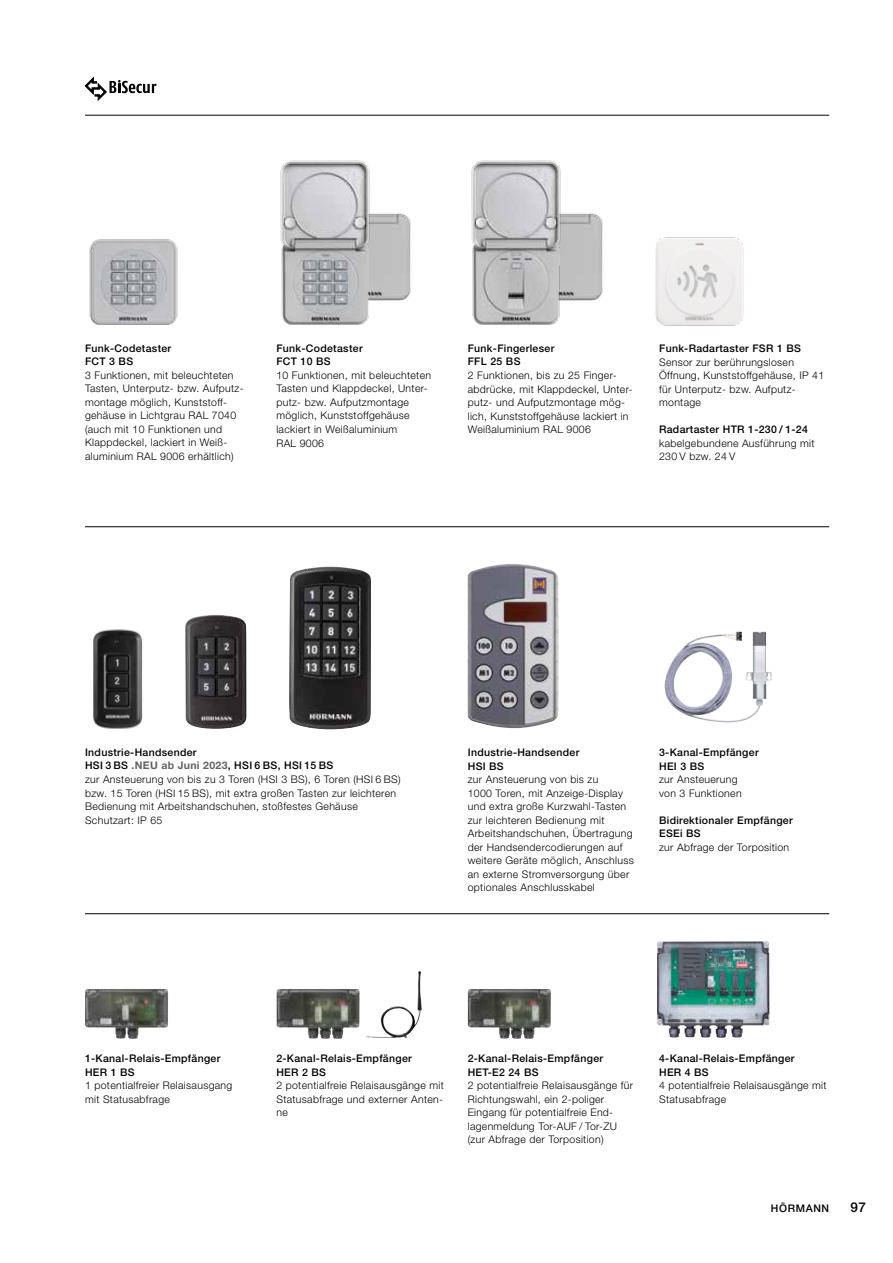
<style>
.page{position:relative;width:893px;height:1263px;background:#fff}
.page>*{position:absolute;margin:0;border:0;box-sizing:border-box;transform-origin:0 0}
.t1{font:500 13.5px "Hoermann Helvetica Neue";color:#000}
.t2{font:300 10.5px/13.5px "Hoermann Helvetica Neue";letter-spacing:.03em;color:#000}
.t3{font:500 10.5px/13.5px "Hoermann Helvetica Neue";letter-spacing:.03em;color:#000}
.t4{font:500 10.5px "Hoermann Helvetica Neue";letter-spacing:.06em;color:#000}
.s1{font-weight:500}
.s2{font-weight:700;color:#626261}
</style>
<div class="page">
<img style="left:664px;top:632px;width:108px;height:90px">
<img style="left:655px;top:237px;width:89px;height:89px">
<img style="left:289px;top:566px;width:82px;height:163px">
<img style="left:185px;top:615px;width:62px;height:114px">
<img style="left:468px;top:564px;width:90px;height:164px">
<img style="left:85px;top:989px;width:80px;height:49px">
<img style="left:468px;top:989px;width:79px;height:41px">
<img style="left:276px;top:989px;width:80px;height:50px">
<img style="left:366px;top:971px;width:53px;height:66px">
<img style="left:657px;top:941px;width:107px;height:96px">
<img style="left:376px;top:213px;width:35px;height:88px">
<img style="left:567px;top:213px;width:36px;height:88px">
<img style="left:280px;top:160px;width:96px;height:164px">
<img style="left:89px;top:239px;width:89px;height:85px">
<img style="left:471px;top:160px;width:96px;height:164px">
<img style="left:93px;top:629px;width:50px;height:100px">
<hr style="left:85px;top:526px;width:744px;height:1px;background:#000">
<hr style="left:85px;top:913px;width:744px;height:1px;background:#000">
<svg style="left:85px;top:77px;width:71px;height:24px"></svg>
<hr style="left:85px;top:115px;width:744px;height:1px;background:#000">
<p class="t3" style="left:85px;top:341px;width:88px">Funk-Codetaster<br>FCT 3 BS</p>
<p class="t2" style="left:85px;top:368px;width:160px">3 Funktionen, mit beleuchteten<br>Tasten, Unterputz- bzw. Aufputz&shy;montage möglich, Kunststoff&shy;gehäuse in Lichtgrau RAL 7040 (auch mit 10 Funktionen und<br>Klappdeckel, lackiert in Weiß&shy;aluminium RAL 9006 erhältlich)</p>
<p class="t3" style="left:276px;top:341px;width:88px">Funk-Codetaster<br>FCT 10 BS</p>
<p class="t2" style="left:276px;top:368px;width:156px">10 Funktionen, mit beleuchteten<br>Tasten und Klappdeckel, Unter&shy;putz- bzw. Aufputzmontage möglich, Kunststoffgehäuse lackiert in Weißaluminium<br>RAL 9006</p>
<p class="t3" style="left:468px;top:341px;width:88px">Funk-Fingerleser<br>FFL 25 BS</p>
<p class="t2" style="left:468px;top:368px;width:166px">2 Funktionen, bis zu 25 Finger&shy;abdrücke, mit Klappdeckel, Unter&shy;putz- und Aufputzmontage mög&shy;lich, Kunststoffgehäuse lackiert in<br>Weißaluminium RAL 9006</p>
<p class="t3" style="left:659px;top:341px;width:143px">Funk-Radartaster FSR 1 BS</p>
<p class="t2" style="left:659px;top:354px;width:167px">Sensor zur berührungslosen<br>Öffnung, Kunststoffgehäuse, IP 41 für Unterputz- bzw. Aufputz&shy;montage</p>
<p class="t3" style="left:659px;top:422px;width:150px">Radartaster HTR 1-230 / 1-24</p>
<p class="t2" style="left:659px;top:435px;width:157px">kabelgebundene Ausführung mit<br>230 V bzw. 24 V</p>
<p class="t2" style="left:85px;top:745px;width:317px"><span class="s1">Industrie-Handsender<br>HSI 3 BS</span> <span class="s2">.NEU ab Juni 2023</span><span class="s1">, HSI 6 BS, HSI 15 BS<br></span>zur Ansteuerung von bis zu 3 Toren (HSI 3 BS), 6 Toren (HSI 6 BS) bzw. 15 Toren (HSI 15 BS), mit extra großen Tasten zur leichteren Bedienung mit Arbeitshandschuhen, stoßfestes Gehäuse Schutzart: IP 65</p>
<p class="t3" style="left:468px;top:745px;width:113px">Industrie-Handsender<br>HSI BS</p>
<p class="t2" style="left:468px;top:772px;width:168px">zur Ansteuerung von bis zu<br>1000 Toren, mit Anzeige-Display und extra große Kurzwahl--Tasten zur leichteren Bedienung mit<br>Arbeitshandschuhen, Übertragung der Handsendercodierungen auf weitere Geräte möglich, Anschluss an externe Stromversorgung über optionales Anschlusskabel</p>
<p class="t3" style="left:659px;top:745px;width:101px">3-Kanal-Empfänger<br>HEI 3 BS</p>
<p class="t2" style="left:659px;top:772px;width:84px">zur Ansteuerung von 3 Funktionen</p>
<p class="t3" style="left:659px;top:812px;width:135px">Bidirektionaler Empfänger<br>ESEi BS</p>
<p class="t2" style="left:659px;top:839px;width:132px">zur Abfrage der Torposition</p>
<p class="t3" style="left:85px;top:1051px;width:137px">1-Kanal-Relais-Empfänger<br>HER 1 BS</p>
<p class="t2" style="left:85px;top:1078px;width:149px">1 potentialfreier Relaisausgang mit Statusabfrage</p>
<p class="t3" style="left:276px;top:1051px;width:137px">2-Kanal-Relais-Empfänger<br>HER 2 BS</p>
<p class="t2" style="left:276px;top:1078px;width:169px;text-align:justify">2 potentialfreie Relaisausgänge mit Statusabfrage und externer Anten&shy;ne</p>
<p class="t3" style="left:468px;top:1051px;width:137px">2-Kanal-Relais-Empfänger<br>HET-E2 24 BS</p>
<p class="t2" style="left:468px;top:1078px;width:167px">2 potentialfreie Relaisausgänge für<br>Richtungswahl, ein 2-poliger<br>Eingang für potentialfreie End&shy;lagenmeldung Tor-AUF / Tor-ZU (zur Abfrage der Torposition)</p>
<p class="t3" style="left:659px;top:1051px;width:137px">4-Kanal-Relais-Empfänger<br>HER 4 BS</p>
<p class="t2" style="left:659px;top:1078px;width:169px">4 potentialfreie Relaisausgänge mit<br>Statusabfrage</p>
<p class="t4" style="left:771px;top:1201px;width:60px">HÖRMANN</p>
<p class="t1" style="left:850px;top:1198px;width:17px">97</p>
</div>
